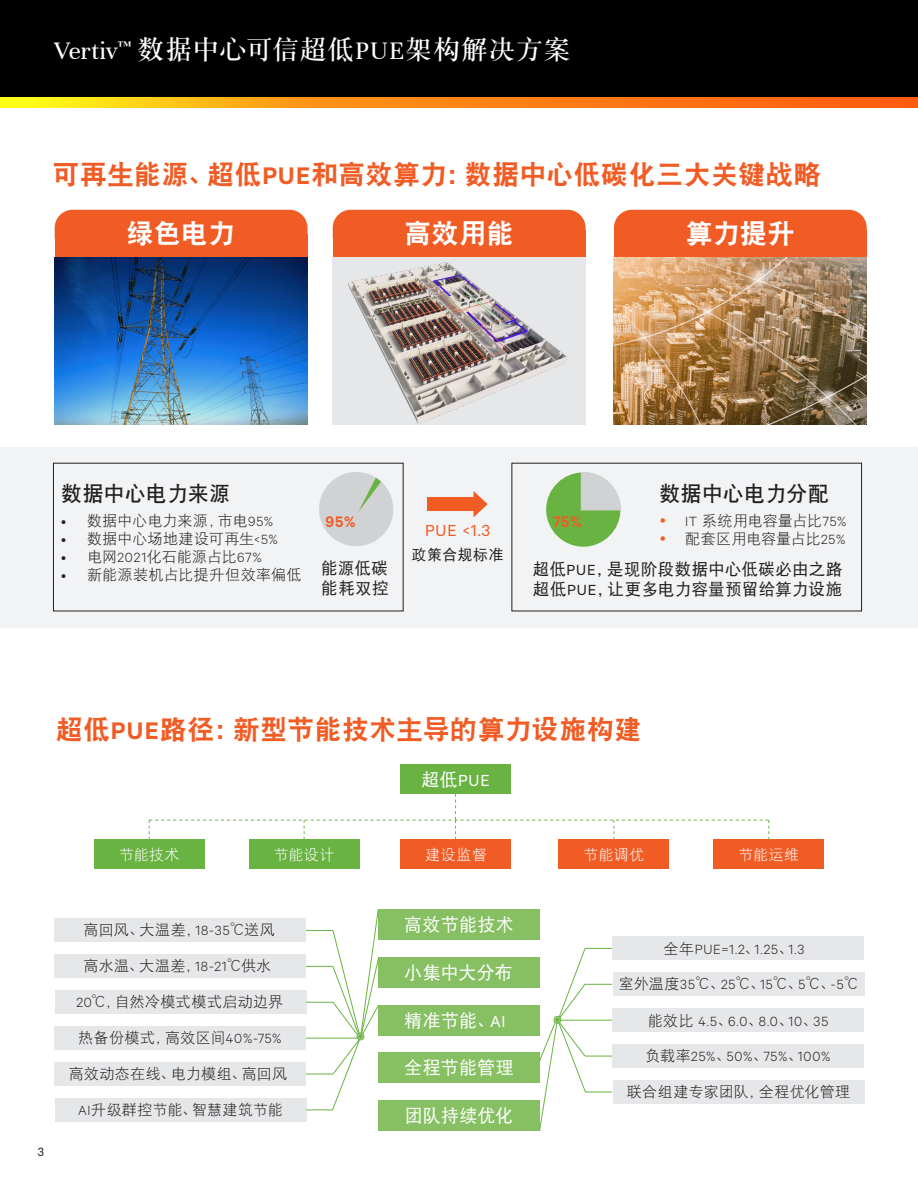
<style>
.page{position:relative;width:918px;height:1188px;background:#fff}
.page>*{position:absolute;margin:0;border:0;box-sizing:border-box;transform-origin:0 0}
.t1{font:27px "DF Hei GB W9";letter-spacing:.01em;color:#f15b24}
.t2{font:27px "DF Song GB W7";letter-spacing:.02em;color:#fff}
.t3{font:27px "DF Hei GB W9";letter-spacing:.005em;color:#fff}
.t4{font:21px "DF Hei GB W7";letter-spacing:.01em;color:#231f20}
.t5{font:18px "DF Hei GB W5";letter-spacing:.01em;color:#fff}
.t6{font:18px "Calibre";color:#f15b24}
.t7{font:18px "Calibre";color:#fff}
.t8{font:600 17.25px "Calibre";color:#f15b24}
.t9{font:16.5px "DF Hei GB W5";letter-spacing:.01em;color:#231f20}
.t10{font:15px "DF Hei GB W3";letter-spacing:.02em;color:#231f20}
.t11{font:300 15px "Calibre";letter-spacing:.05em;color:#231f20}
.t12{font:15px "DF Hei GB W3";letter-spacing:.025em;color:#fff}
.t13{font:15px "DF Hei GB W3";color:#231f20}
.t14{font:15px "DF Hei GB W5";letter-spacing:.035em;color:#231f20}
.t15{font:13.5px "Calibre";color:#231f20}
.s1{font-family:"Unna"}
.s2{font-family:"Calibre";font-weight:600}
.s3{font-family:"Calibre";font-weight:300}
.s4{font-family:"DF Hei GB W3";font-weight:400}
.s5{font-family:"Calibre"}
.s6{font-family:"DF Hei GB W5"}
</style>
<div class="page">
<div style="left:0;top:0;width:918px;height:98px;background:#000"></div>
<svg style="left:0;top:98px;width:918px;height:10px"></svg>
<div style="left:0;top:447px;width:918px;height:181px;background:#f2f3f4"></div>
<div style="left:55px;top:210px;width:252px;height:44px;background:#f15b24;border-radius:18px"></div>
<div style="left:55px;top:235px;width:252px;height:22px;background:#f15b24"></div>
<img style="left:54px;top:257px;width:253px;height:168px">
<div style="left:333px;top:210px;width:253px;height:44px;background:#f15b24;border-radius:18px"></div>
<div style="left:333px;top:230px;width:253px;height:27px;background:#f15b24"></div>
<img style="left:332px;top:257px;width:254px;height:168px">
<div style="left:614px;top:210px;width:253px;height:44px;background:#f15b24;border-radius:18px"></div>
<div style="left:614px;top:230px;width:253px;height:27px;background:#f15b24"></div>
<img style="left:614px;top:257px;width:253px;height:168px">
<svg style="left:319px;top:472px;width:74px;height:74px"></svg>
<div style="left:546px;top:472px;width:74px;height:75px;background:#69b342;border-radius:50%"></div>
<svg style="left:581px;top:472px;width:40px;height:38px"></svg>
<svg style="left:473px;top:491px;width:15px;height:26px"></svg>
<div style="left:428px;top:497px;width:46px;height:14px;background:#f15b24"></div>
<div style="left:400px;top:765px;width:111px;height:29px;background:#69b342"></div>
<div style="left:94px;top:840px;width:111px;height:29px;background:#69b342"></div>
<div style="left:249px;top:840px;width:111px;height:29px;background:#69b342"></div>
<div style="left:400px;top:840px;width:111px;height:29px;background:#f15b24"></div>
<div style="left:558px;top:840px;width:111px;height:29px;background:#f15b24"></div>
<div style="left:713px;top:840px;width:111px;height:29px;background:#f15b24"></div>
<svg style="left:149px;top:794px;width:620px;height:46px"></svg>
<div style="left:54px;top:919px;width:252px;height:23px;background:#e6e7e9"></div>
<div style="left:54px;top:955px;width:252px;height:23px;background:#e6e7e9"></div>
<div style="left:55px;top:991px;width:252px;height:23px;background:#e6e7e9"></div>
<div style="left:54px;top:1026px;width:252px;height:24px;background:#e6e7e9"></div>
<div style="left:54px;top:1062px;width:252px;height:24px;background:#e6e7e9"></div>
<div style="left:55px;top:1098px;width:252px;height:24px;background:#e6e7e9"></div>
<div style="left:378px;top:910px;width:162px;height:30px;background:#86c062"></div>
<div style="left:378px;top:957px;width:162px;height:31px;background:#86c062"></div>
<div style="left:378px;top:1005px;width:162px;height:30px;background:#86c062"></div>
<div style="left:378px;top:1053px;width:162px;height:30px;background:#86c062"></div>
<div style="left:378px;top:1100px;width:162px;height:31px;background:#86c062"></div>
<div style="left:612px;top:937px;width:252px;height:23px;background:#e6e7e9"></div>
<div style="left:613px;top:973px;width:252px;height:23px;background:#e6e7e9"></div>
<div style="left:612px;top:1009px;width:252px;height:23px;background:#e6e7e9"></div>
<div style="left:612px;top:1044px;width:252px;height:24px;background:#e6e7e9"></div>
<div style="left:613px;top:1080px;width:252px;height:24px;background:#e6e7e9"></div>
<svg style="left:306px;top:909px;width:73px;height:202px"></svg>
<svg style="left:539px;top:948px;width:73px;height:183px"></svg>
<h1 class="t2" style="left:54px;top:35px;width:518px"><span class="s1">Vertiv</span><sup>™</sup> 数据中心可信超低<span class="s1">PUE</span>架构解决方案</h1>
<p class="t1" style="left:53px;top:161px;width:770px">可再生能源、超低<span class="s2">PUE</span>和高效算力：数据中心低碳化三大关键战略</p>
<p class="t3" style="left:127px;top:219px;width:110px">绿色电力</p>
<p class="t3" style="left:405px;top:219px;width:111px">高效用能</p>
<p class="t3" style="left:686px;top:219px;width:111px">算力提升</p>
<p class="t4" style="left:61px;top:482px;width:171px">数据中心电力来源</p>
<p class="t10" style="left:61px;top:512px;width:213px"><span class="s3">•</span> 数据中心电力来源，市电<span class="s3">95%</span></p>
<p class="t10" style="left:61px;top:530px;width:218px"><span class="s3">•</span> 数据中心场地建设可再生<span class="s3">&lt;5%</span></p>
<p class="t11" style="left:61px;top:548px;width:202px">• <span class="s4">电网</span>2021<span class="s4">化石能源占比</span>67%</p>
<p class="t10" style="left:61px;top:566px;width:242px"><span class="s3">•</span> 新能源装机占比提升但效率偏低</p>
<p class="t9" style="left:321px;top:559px;width:68px">能源低碳</p>
<p class="t9" style="left:321px;top:579px;width:69px">能耗双控</p>
<p class="t8" style="left:326px;top:511px;width:32px">95%</p>
<p class="t6" style="left:425px;top:519px;width:67px">PUE &lt;1.3</p>
<p class="t14" style="left:412px;top:547px;width:94px">政策合规标准</p>
<p class="t4" style="left:659px;top:482px;width:171px">数据中心电力分配</p>
<p class="t13" style="left:685px;top:513px;width:163px"><span class="s3">IT</span> 系统用电容量占比<span class="s3">75%</span></p>
<p class="t10" style="left:685px;top:531px;width:162px">配套区用电容量占比<span class="s3">25%</span></p>
<p class="t9" style="left:533px;top:560px;width:311px">超低<span class="s5">PUE</span>，是现阶段数据中心低碳必由之路</p>
<p class="t9" style="left:533px;top:580px;width:311px">超低<span class="s5">PUE</span>，让更多电力容量预留给算力设施</p>
<p class="t8" style="left:553px;top:512px;width:30px">75%</p>
<p class="t1" style="left:56px;top:715px;width:587px">超低<span class="s2">PUE</span>路径：新型节能技术主导的算力设施构建</p>
<p class="t7" style="left:421px;top:770px;width:70px"><span class="s6">超低</span>PUE</p>
<p class="t15" style="left:38px;top:1144px;width:8px">3</p>
<p class="t12" style="left:119px;top:846px;width:62px">节能技术</p>
<p class="t12" style="left:274px;top:846px;width:62px">节能设计</p>
<p class="t12" style="left:425px;top:846px;width:63px">建设监督</p>
<p class="t12" style="left:584px;top:846px;width:62px">节能调优</p>
<p class="t12" style="left:739px;top:846px;width:62px">节能运维</p>
<p class="t10" style="left:84px;top:921px;width:193px">高回风、大温差，<span class="s3">18-35</span>℃送风</p>
<p class="t10" style="left:84px;top:957px;width:189px">高水温、大温差，<span class="s3">18-21</span>℃供水</p>
<p class="t10" style="left:76px;top:993px;width:208px"><span class="s3">20</span>℃，自然冷模式模式启动边界</p>
<p class="t10" style="left:78px;top:1030px;width:205px">热备份模式，高效区间<span class="s3">40%-75%</span></p>
<p class="t10" style="left:69px;top:1066px;width:220px">高效动态在线、电力模组、高回风</p>
<p class="t10" style="left:78px;top:1102px;width:206px"><span class="s3">AI</span>升级群控节能、智慧建筑节能</p>
<p class="t5" style="left:404px;top:915px;width:111px">高效节能技术</p>
<p class="t5" style="left:404px;top:963px;width:110px">小集中大分布</p>
<p class="t5" style="left:404px;top:1010px;width:103px">精准节能、<span class="s5">AI</span></p>
<p class="t5" style="left:404px;top:1058px;width:111px">全程节能管理</p>
<p class="t5" style="left:405px;top:1106px;width:110px">团队持续优化</p>
<p class="t11" style="left:664px;top:940px;width:142px"><span class="s4">全年</span>PUE=1.2<span class="s4">、</span>1.25<span class="s4">、</span>1.3</p>
<p class="t10" style="left:619px;top:976px;width:241px">室外温度<span class="s3">35</span>℃、<span class="s3">25</span>℃、<span class="s3">15</span>℃、<span class="s3">5</span>℃、<span class="s3">-5</span>℃</p>
<p class="t11" style="left:648px;top:1012px;width:182px"><span class="s4">能效比</span> 4.5<span class="s4">、</span>6.0<span class="s4">、</span>8.0<span class="s4">、</span>10<span class="s4">、</span>35</p>
<p class="t11" style="left:645px;top:1048px;width:187px"><span class="s4">负载率</span>25%<span class="s4">、</span>50%<span class="s4">、</span>75%<span class="s4">、</span>100%</p>
<p class="t10" style="left:627px;top:1084px;width:225px">联合组建专家团队，全程优化管理</p>
</div>
